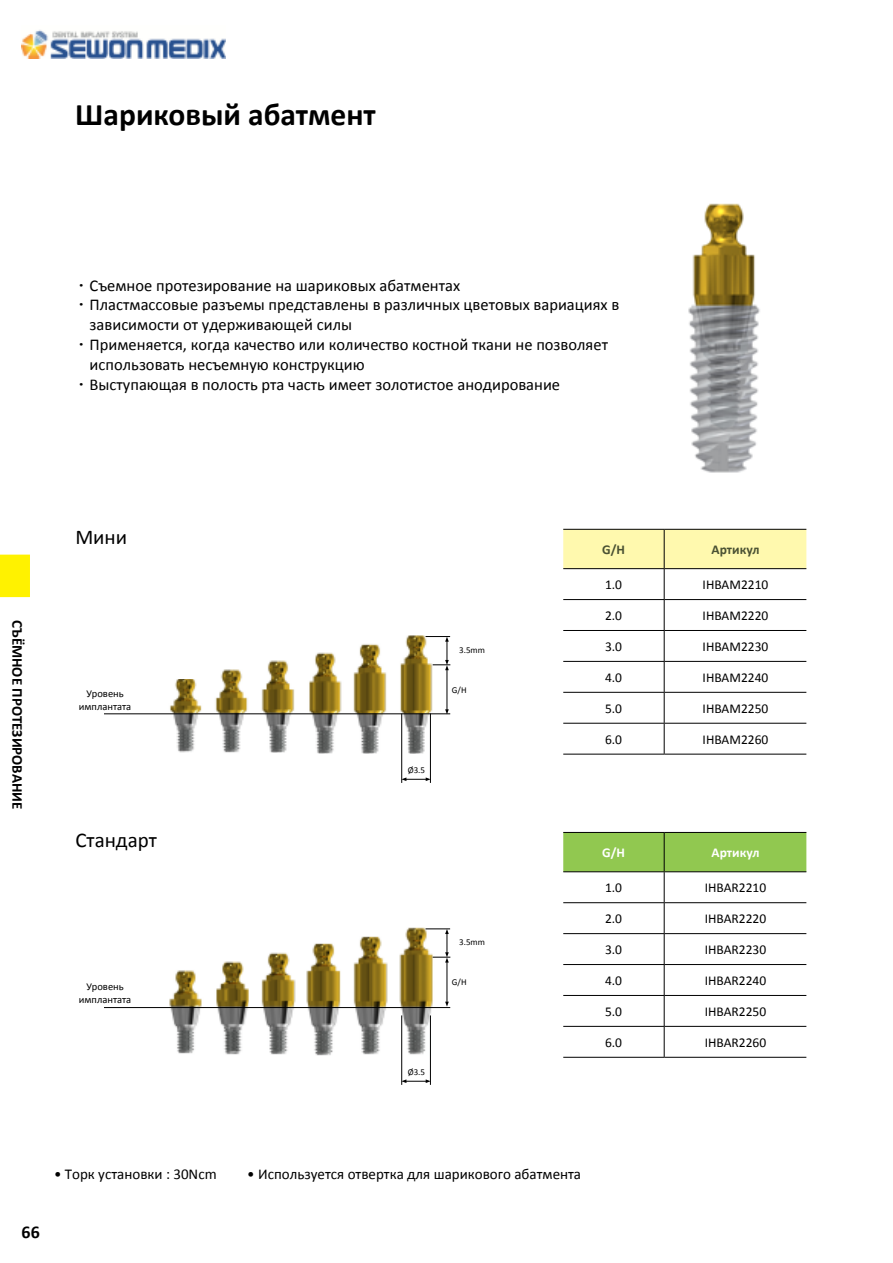
<style>
.page{position:relative;width:893px;height:1263px;background:#fff}
.page>*{position:absolute;margin:0;border:0;box-sizing:border-box;transform-origin:0 0}
.t1{font:700 31.5px "Calibri";color:#000}
.t2{font:21px "Calibri";color:#000}
.t3{font:700 18px "Calibri";color:#000}
.t4{font:16.5px "Calibri";color:#000}
.t5{font:15px "Calibri";color:#000}
.t6{font:700 15px "Calibri";color:#000}
.t7{font:13.5px "Calibri";color:#000}
.t8{font:700 13.5px "Calibri";color:#fff}
.t9{font:700 13.5px "Calibri";color:#4a5133}
.t10{font:10.5px/12.6px "Calibri";color:#000;text-align:center}
.t11{font:9px "Calibri";color:#000}
.s1{font-family:"Gulim"}
</style>
<div class="page">
<img style="left:22px;top:30px;width:204px;height:28px">
<img style="left:214px;top:670px;width:35px;height:83px">
<img style="left:214px;top:961px;width:35px;height:94px">
<img style="left:258px;top:661px;width:40px;height:92px">
<img style="left:258px;top:952px;width:40px;height:103px">
<img style="left:304px;top:652px;width:40px;height:101px">
<img style="left:304px;top:943px;width:40px;height:112px">
<img style="left:350px;top:644px;width:40px;height:109px">
<img style="left:350px;top:936px;width:40px;height:119px">
<img style="left:397px;top:635px;width:39px;height:118px">
<img style="left:397px;top:927px;width:38px;height:128px">
<img style="left:165px;top:679px;width:40px;height:73px">
<img style="left:167px;top:970px;width:37px;height:84px">
<img style="left:688px;top:203px;width:72px;height:269px">
<div style="left:563px;top:833px;width:243px;height:38px;background:#91c850"></div>
<hr style="left:563px;top:832px;width:101px;height:1px;background:#000">
<hr style="left:664px;top:832px;width:142px;height:1px;background:#000">
<hr style="left:664px;top:833px;width:1px;height:38px;background:#000">
<hr style="left:563px;top:871px;width:101px;height:1px;background:#000">
<hr style="left:664px;top:871px;width:142px;height:1px;background:#000">
<hr style="left:664px;top:872px;width:1px;height:30px;background:#000">
<hr style="left:563px;top:902px;width:101px;height:1px;background:#000">
<hr style="left:664px;top:902px;width:142px;height:1px;background:#000">
<hr style="left:664px;top:903px;width:1px;height:30px;background:#000">
<hr style="left:563px;top:933px;width:101px;height:1px;background:#000">
<hr style="left:664px;top:933px;width:142px;height:1px;background:#000">
<hr style="left:664px;top:934px;width:1px;height:30px;background:#000">
<hr style="left:563px;top:964px;width:101px;height:1px;background:#000">
<hr style="left:664px;top:964px;width:142px;height:1px;background:#000">
<hr style="left:664px;top:965px;width:1px;height:30px;background:#000">
<hr style="left:563px;top:995px;width:101px;height:1px;background:#000">
<hr style="left:664px;top:995px;width:142px;height:1px;background:#000">
<hr style="left:664px;top:996px;width:1px;height:30px;background:#000">
<hr style="left:563px;top:1026px;width:101px;height:1px;background:#000">
<hr style="left:664px;top:1026px;width:142px;height:1px;background:#000">
<hr style="left:664px;top:1027px;width:1px;height:30px;background:#000">
<hr style="left:563px;top:1057px;width:101px;height:1px;background:#000">
<hr style="left:664px;top:1057px;width:142px;height:1px;background:#000">
<div style="left:563px;top:530px;width:243px;height:38px;background:#fff9ae"></div>
<hr style="left:563px;top:529px;width:101px;height:1px;background:#000">
<hr style="left:664px;top:529px;width:142px;height:1px;background:#000">
<hr style="left:664px;top:530px;width:1px;height:38px;background:#000">
<hr style="left:563px;top:568px;width:101px;height:1px;background:#000">
<hr style="left:664px;top:568px;width:142px;height:1px;background:#000">
<hr style="left:664px;top:569px;width:1px;height:30px;background:#000">
<hr style="left:563px;top:599px;width:101px;height:1px;background:#000">
<hr style="left:664px;top:599px;width:142px;height:1px;background:#000">
<hr style="left:664px;top:600px;width:1px;height:30px;background:#000">
<hr style="left:563px;top:630px;width:101px;height:1px;background:#000">
<hr style="left:664px;top:630px;width:142px;height:1px;background:#000">
<hr style="left:664px;top:631px;width:1px;height:30px;background:#000">
<hr style="left:563px;top:661px;width:101px;height:1px;background:#000">
<hr style="left:664px;top:661px;width:142px;height:1px;background:#000">
<hr style="left:664px;top:662px;width:1px;height:30px;background:#000">
<hr style="left:563px;top:692px;width:101px;height:1px;background:#000">
<hr style="left:664px;top:692px;width:142px;height:1px;background:#000">
<hr style="left:664px;top:693px;width:1px;height:30px;background:#000">
<hr style="left:563px;top:723px;width:101px;height:1px;background:#000">
<hr style="left:664px;top:723px;width:142px;height:1px;background:#000">
<hr style="left:664px;top:724px;width:1px;height:30px;background:#000">
<hr style="left:563px;top:754px;width:101px;height:1px;background:#000">
<hr style="left:664px;top:754px;width:142px;height:1px;background:#000">
<hr style="left:447px;top:669px;width:1px;height:41px;background:#000">
<svg style="left:445px;top:709px;width:4px;height:4px"></svg>
<hr style="left:447px;top:961px;width:1px;height:42px;background:#000">
<svg style="left:445px;top:1002px;width:4px;height:5px"></svg>
<hr style="left:401px;top:713px;width:1px;height:70px;background:#000">
<hr style="left:401px;top:1015px;width:1px;height:70px;background:#000">
<hr style="left:430px;top:713px;width:1px;height:70px;background:#000">
<hr style="left:430px;top:1015px;width:1px;height:70px;background:#000">
<svg style="left:426px;top:636px;width:24px;height:34px"></svg>
<svg style="left:426px;top:928px;width:24px;height:34px"></svg>
<svg style="left:401px;top:777px;width:30px;height:4px"></svg>
<svg style="left:401px;top:1079px;width:30px;height:4px"></svg>
<hr style="left:104px;top:713px;width:346px;height:1px;background:#000">
<hr style="left:104px;top:1007px;width:346px;height:1px;background:#000">
<div style="left:0;top:555px;width:30px;height:42px;background:#fff200"></div>
<h1 class="t1" style="left:75px;top:95px;width:302px">Шариковый абатмент</h1>
<p class="t4" style="left:73px;top:275px;width:389px"><span class="s1">ㆍ</span>Съемное протезирование на шариковых абатментах</p>
<p class="t4" style="left:73px;top:295px;width:548px"><span class="s1">ㆍ</span>Пластмассовые разъемы представлены в различных цветовых вариациях в</p>
<p class="t4" style="left:90px;top:314px;width:264px">зависимости от удерживающей силы</p>
<p class="t4" style="left:73px;top:334px;width:536px"><span class="s1">ㆍ</span>Применяется, когда качество или количество костной ткани не позволяет</p>
<p class="t4" style="left:90px;top:354px;width:277px">использовать несъемную конструкцию</p>
<p class="t4" style="left:73px;top:374px;width:489px"><span class="s1">ㆍ</span>Выступающая в полость рта часть имеет золотистое анодирование</p>
<p class="t6" style="left:27px;top:620px;width:191px;rotate:90deg">СЪЁМНОЕ ПРОТЕЗИРОВАНИЕ</p>
<p class="t2" style="left:75px;top:523px;width:53px">Мини</p>
<p class="t10" style="left:79px;top:688px;width:54px">Уровень имплантата</p>
<p class="t2" style="left:75px;top:827px;width:83px">Стандарт</p>
<p class="t10" style="left:79px;top:980px;width:54px">Уровень имплантата</p>
<p class="t11" style="left:459px;top:644px;width:27px">3.5mm</p>
<p class="t11" style="left:452px;top:684px;width:16px">G/H</p>
<p class="t11" style="left:408px;top:764px;width:19px">Ø3.5</p>
<p class="t11" style="left:459px;top:937px;width:27px">3.5mm</p>
<p class="t11" style="left:452px;top:976px;width:16px">G/H</p>
<p class="t11" style="left:408px;top:1066px;width:19px">Ø3.5</p>
<p class="t9" style="left:602px;top:541px;width:24px">G/H</p>
<p class="t9" style="left:711px;top:541px;width:49px">Артикул</p>
<p class="t7" style="left:605px;top:576px;width:19px">1.0</p>
<p class="t7" style="left:703px;top:576px;width:67px">IHBAM2210</p>
<p class="t7" style="left:605px;top:607px;width:19px">2.0</p>
<p class="t7" style="left:703px;top:607px;width:67px">IHBAM2220</p>
<p class="t7" style="left:605px;top:638px;width:19px">3.0</p>
<p class="t7" style="left:703px;top:638px;width:67px">IHBAM2230</p>
<p class="t7" style="left:605px;top:669px;width:19px">4.0</p>
<p class="t7" style="left:703px;top:669px;width:67px">IHBAM2240</p>
<p class="t7" style="left:605px;top:700px;width:19px">5.0</p>
<p class="t7" style="left:703px;top:700px;width:67px">IHBAM2250</p>
<p class="t7" style="left:605px;top:731px;width:19px">6.0</p>
<p class="t7" style="left:703px;top:731px;width:67px">IHBAM2260</p>
<p class="t8" style="left:602px;top:844px;width:24px">G/H</p>
<p class="t8" style="left:711px;top:844px;width:49px">Артикул</p>
<p class="t7" style="left:605px;top:879px;width:19px">1.0</p>
<p class="t7" style="left:705px;top:879px;width:63px">IHBAR2210</p>
<p class="t7" style="left:605px;top:910px;width:19px">2.0</p>
<p class="t7" style="left:705px;top:910px;width:63px">IHBAR2220</p>
<p class="t7" style="left:605px;top:941px;width:19px">3.0</p>
<p class="t7" style="left:705px;top:941px;width:63px">IHBAR2230</p>
<p class="t7" style="left:605px;top:972px;width:19px">4.0</p>
<p class="t7" style="left:705px;top:972px;width:63px">IHBAR2240</p>
<p class="t7" style="left:605px;top:1003px;width:19px">5.0</p>
<p class="t7" style="left:705px;top:1003px;width:63px">IHBAR2250</p>
<p class="t7" style="left:605px;top:1034px;width:19px">6.0</p>
<p class="t7" style="left:705px;top:1034px;width:63px">IHBAR2260</p>
<p class="t5" style="left:54px;top:1165px;width:164px">• Торк установки : 30Ncm</p>
<p class="t5" style="left:247px;top:1165px;width:335px">• Используется отвертка для шарикового абатмента</p>
<p class="t3" style="left:22px;top:1220px;width:20px">66</p>
</div>
